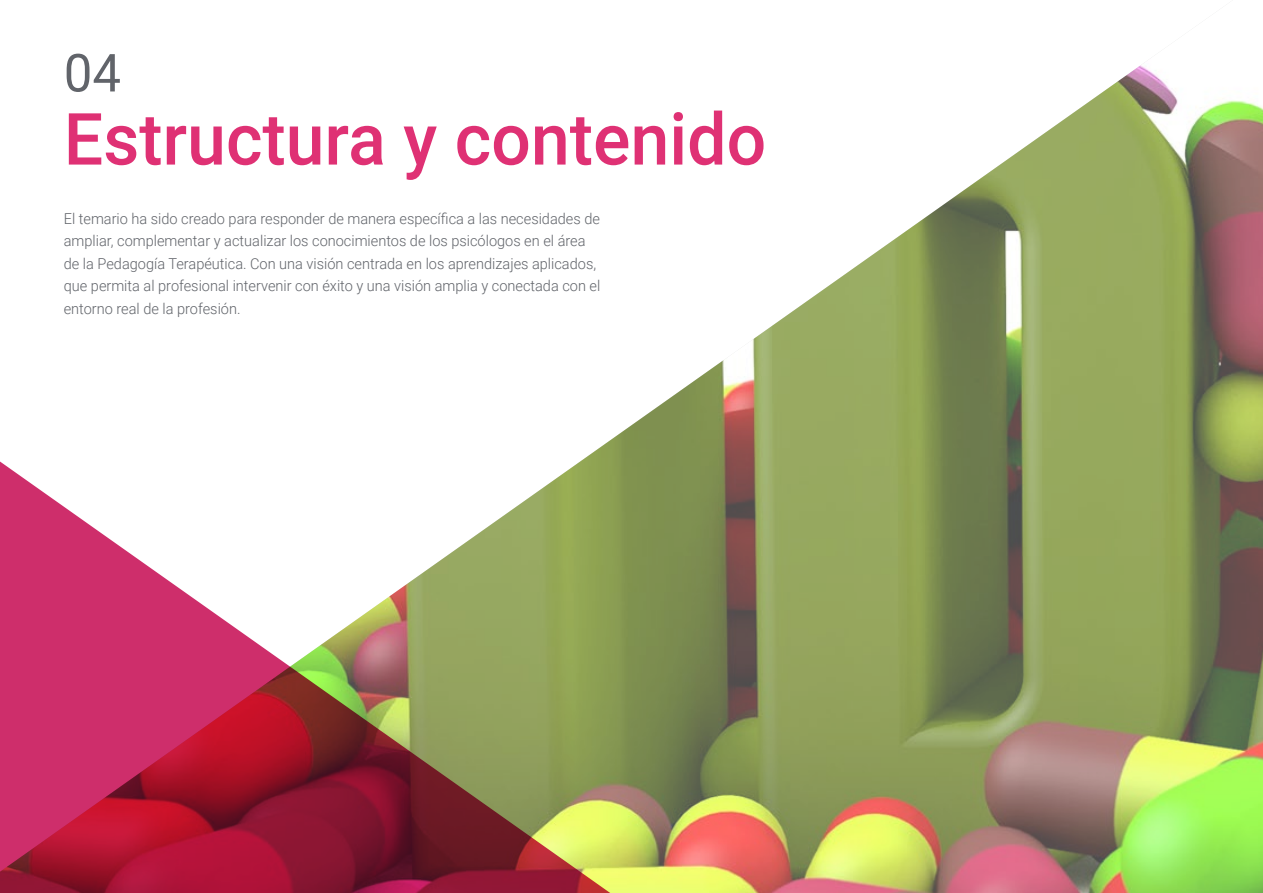
<style>
.page{position:relative;width:1263px;height:893px;background:#fff}
.page>*{position:absolute;margin:0;border:0;box-sizing:border-box;transform-origin:0 0}
.t1{font:500 72px "Roboto";color:#df3174}
.t2{font:52.5px "Roboto";color:#61646a}
.t3{font:300 15px/22.5px "Roboto";color:#61646a}
</style>
<div class="page">
<img style="left:602px;top:62px;width:661px;height:831px">
<svg style="left:0;top:446px;width:640px;height:447px"></svg>
<h2 class="t2" style="left:64px;top:36px;width:59px">04</h2>
<h1 class="t1" style="left:64px;top:89px;width:704px">Estructura y contenido</h1>
<p class="t3" style="left:64px;top:207px;width:538px">El temario ha sido creado para responder de manera específica a las necesidades de ampliar, complementar y actualizar los conocimientos de los psicólogos en el área de la Pedagogía Terapéutica. Con una visión centrada en los aprendizajes aplicados, que permita al profesional intervenir con éxito y una visión amplia y conectada con el entorno real de la profesión.</p>
</div>
